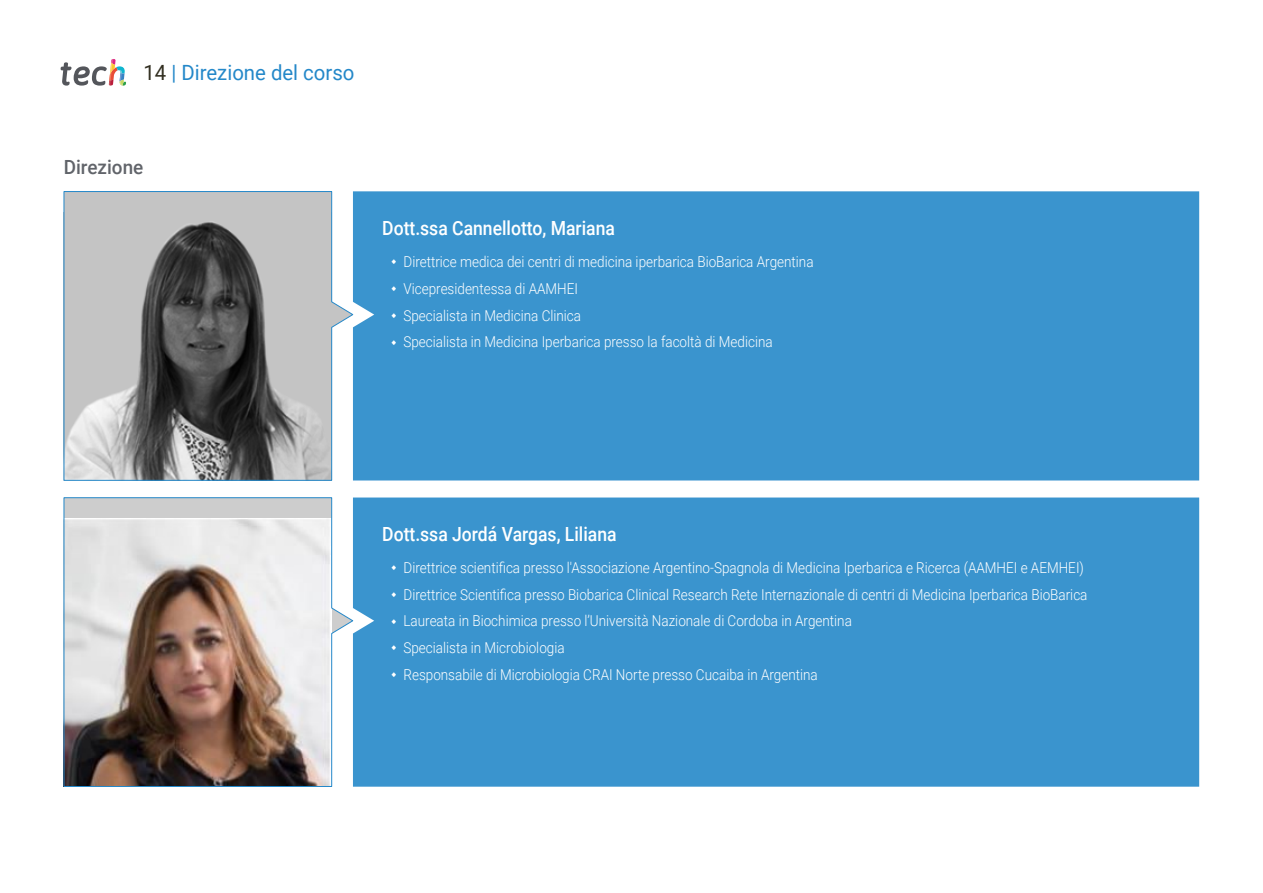
<style>
.page{position:relative;width:1263px;height:893px;background:#fff}
.page>*{position:absolute;margin:0;border:0;box-sizing:border-box;transform-origin:0 0}
.t1{font:21px "Roboto";color:#2488c9}
.t2{font:500 19.5px "Roboto";color:#fff;scale:.9 1}
.t3{font:500 19.5px "Roboto";color:#61646a}
.t4{font:300 15px/26.7px "Roboto";color:#fff;scale:.9 1}
.s1{color:#312e20}
</style>
<div class="page">
<div style="left:353px;top:191px;width:846px;height:289px;background:#3a94ce"></div>
<div style="left:353px;top:497px;width:846px;height:290px;background:#3a94ce"></div>
<svg style="left:64px;top:191px;width:289px;height:290px;background:#999a9b"></svg>
<svg style="left:64px;top:497px;width:289px;height:290px"></svg>
<svg style="left:61px;top:59px;width:65px;height:27px"></svg>
<svg style="left:392px;top:259px;width:4px;height:5px"></svg>
<svg style="left:392px;top:286px;width:4px;height:5px"></svg>
<svg style="left:392px;top:313px;width:4px;height:5px"></svg>
<svg style="left:392px;top:340px;width:4px;height:5px"></svg>
<svg style="left:392px;top:565px;width:4px;height:5px"></svg>
<svg style="left:392px;top:592px;width:4px;height:5px"></svg>
<svg style="left:392px;top:619px;width:4px;height:5px"></svg>
<svg style="left:392px;top:645px;width:4px;height:5px"></svg>
<svg style="left:392px;top:672px;width:4px;height:5px"></svg>
<h1 class="t1" style="left:144px;top:57px;width:213px"><span class="s1">14</span> | Direzione del corso</h1>
<h2 class="t3" style="left:64px;top:154px;width:81px">Direzione</h2>
<h2 class="t2" style="left:382px;top:215px;width:260px">Dott.ssa Cannellotto, Mariana</h2>
<p class="t4" style="left:403px;top:248px;width:457px">Direttrice medica dei centri di medicina iperbarica BioBarica Argentina Vicepresidentessa di AAMHEI<br>Specialista in Medicina Clinica<br>Specialista in Medicina Iperbarica presso la facoltà di Medicina</p>
<h2 class="t2" style="left:382px;top:521px;width:262px">Dott.ssa Jordá Vargas, Liliana</h2>
<p class="t4" style="left:403px;top:554px;width:761px">Direttrice scientifica presso l'Associazione Argentino-Spagnola di Medicina Iperbarica e Ricerca (AAMHEI e AEMHEI)<br>Direttrice Scientifica presso Biobarica Clinical Research Rete Internazionale di centri di Medicina Iperbarica BioBarica Laureata in Biochimica presso l’Università Nazionale di Cordoba in Argentina<br>Specialista in Microbiologia<br>Responsabile di Microbiologia CRAI Norte presso Cucaiba in Argentina</p>
</div>
